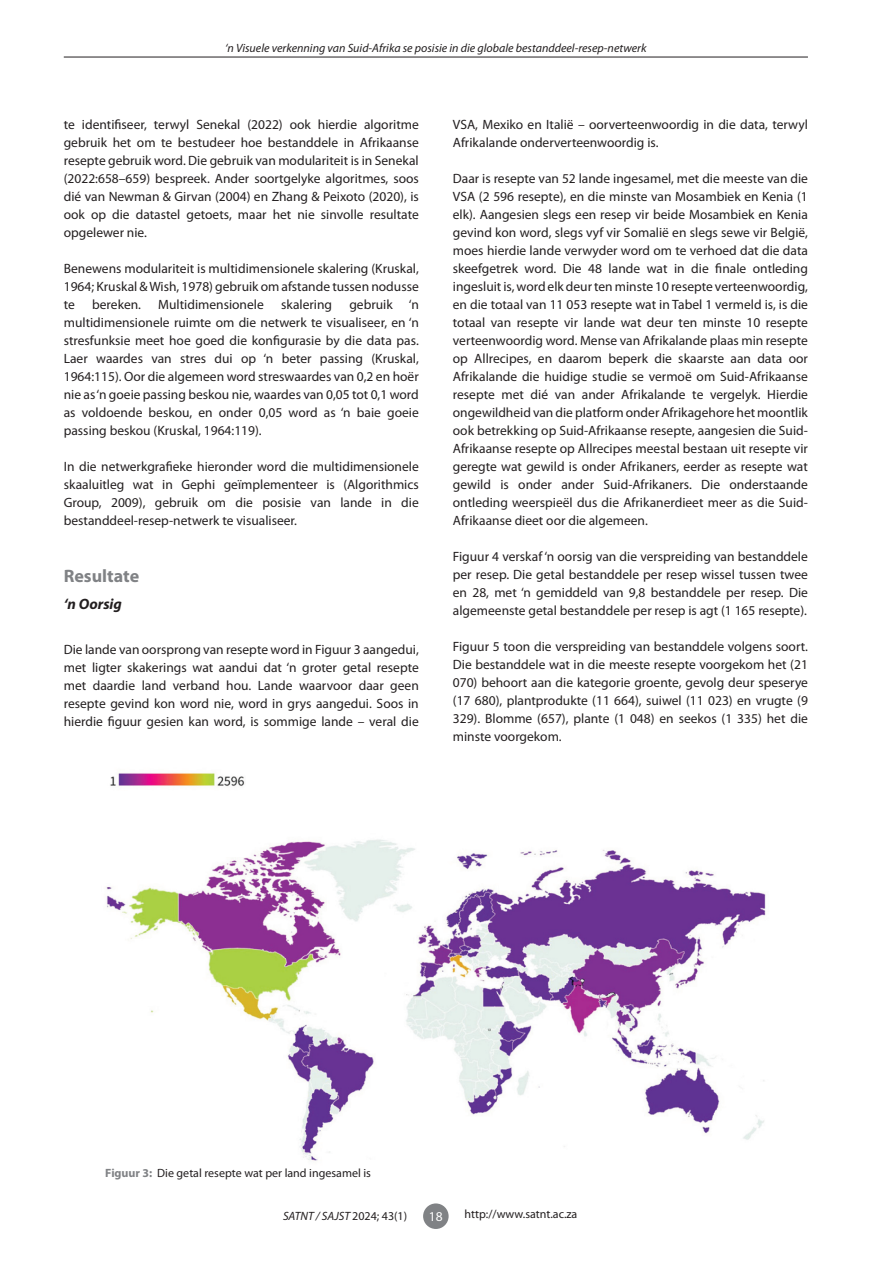
<style>
.page{position:relative;width:893px;height:1263px;background:#fff}
.page>*{position:absolute;margin:0;border:0;box-sizing:border-box;transform-origin:0 0}
.t1{font:700 18px "Myriad Pro";color:#808285}
.t2{font:italic 700 15px "Myriad Pro";color:#231f20}
.t3{font:13.5px/18px "Myriad Pro";color:#231f20;text-align:justify}
.t4{font:13.5px "Myriad Pro";color:#fff}
.t5{font:italic 12px "Myriad Pro";color:#231f20}
.t6{font:12px "Myriad Pro";color:#231f20}
.s1{font-weight:700;color:#808285}
.s2{font-style:normal}
</style>
<div class="page">
<div style="left:423px;top:1203px;width:26px;height:26px;background:#808285;border-radius:50%"></div>
<hr style="left:64px;top:57px;width:744px;height:1px;background:#231f20">
<img style="left:106px;top:773px;width:660px;height:388px">
<p class="t5" style="left:225px;top:40px;width:423px">‘n Visuele verkenning van Suid-Afrika se posisie in die globale bestanddeel-resep-netwerk</p>
<p class="t3" style="left:64px;top:115px;width:357px">te identifiseer, terwyl Senekal (2022) ook hierdie algoritme gebruik het om te bestudeer hoe bestanddele in Afrikaanse resepte gebruik word. Die gebruik van modulariteit is in Senekal (2022:658–659) bespreek. Ander soortgelyke algoritmes, soos dié van Newman &amp; Girvan (2004) en Zhang &amp; Peixoto (2020), is ook op die datastel getoets, maar het nie sinvolle resultate opgelewer nie.</p>
<p class="t3" style="left:64px;top:259px;width:357px">Benewens modulariteit is multidimensionele skalering (Kruskal, 1964; Kruskal &amp; Wish, 1978) gebruik om afstande tussen nodusse te</p>
<p class="t3" style="left:64px;top:295px;width:357px;text-indent:286px">gebruik ‘n multidimensionele ruimte om die netwerk te visualiseer, en ‘n stresfunksie meet hoe goed die konfigurasie by die data pas.<br>Laer waardes van stres dui op ‘n beter passing (Kruskal, 1964:115). Oor die algemeen word streswaardes van 0,2 en hoër nie as ‘n goeie passing beskou nie, waardes van 0,05 tot 0,1 word as voldoende beskou, en onder 0,05 word as ‘n baie goeie passing beskou (Kruskal, 1964:119).</p>
<p class="t3" style="left:64px;top:457px;width:357px">In die netwerkgrafieke hieronder word die multidimensionele skaaluitleg wat in Gephi geïmplementeer is (Algorithmics Group, 2009), gebruik om die posisie van lande in die bestanddeel-resep-netwerk te visualiseer.</p>
<p class="t3" style="left:92px;top:295px;width:50px">bereken.</p>
<p class="t3" style="left:158px;top:295px;width:107px">Multidimensionele</p>
<p class="t3" style="left:281px;top:295px;width:53px">skalering</p>
<h1 class="t1" style="left:64px;top:564px;width:77px">Resultate</h1>
<p class="t2" style="left:64px;top:594px;width:60px">‘n Oorsig</p>
<p class="t3" style="left:64px;top:640px;width:357px">Die lande van oorsprong van resepte word in Figuur 3 aangedui, met ligter skakerings wat aandui dat ‘n groter getal resepte met daardie land verband hou. Lande waarvoor daar geen resepte gevind kon word nie, word in grys aangedui. Soos in hierdie figuur gesien kan word, is sommige lande – veral die</p>
<p class="t3" style="left:453px;top:115px;width:357px">VSA, Mexiko en Italië – oorverteenwoordig in die data, terwyl<br>Afrikalande onderverteenwoordig is.</p>
<p class="t3" style="left:453px;top:169px;width:357px">Daar is resepte van 52 lande ingesamel, met die meeste van die VSA (2 596 resepte), en die minste van Mosambiek en Kenia (1 elk). Aangesien slegs een resep vir beide Mosambiek en Kenia gevind kon word, slegs vyf vir Somalië en slegs sewe vir België, moes hierdie lande verwyder word om te verhoed dat die data skeefgetrek word. Die 48 lande wat in die finale ontleding ingesluit is, word elk deur ten minste 10 resepte verteenwoordig, en die totaal van 11 053 resepte wat in Tabel 1 vermeld is, is die totaal van resepte vir lande wat deur ten minste 10 resepte verteenwoordig word. Mense van Afrikalande plaas min resepte op Allrecipes, en daarom beperk die skaarste aan data oor Afrikalande die huidige studie se vermoë om Suid-Afrikaanse resepte met dié van ander Afrikalande te vergelyk. Hierdie ongewildheid van die platform onder Afrikagehore het moontlik ook betrekking op Suid-Afrikaanse resepte, aangesien die Suid-Afrikaanse resepte op Allrecipes meestal bestaan uit resepte vir geregte wat gewild is onder Afrikaners, eerder as resepte wat gewild is onder ander Suid-Afrikaners. Die onderstaande ontleding weerspieël dus die Afrikanerdieet meer as die Suid-Afrikaanse dieet oor die algemeen.</p>
<p class="t3" style="left:453px;top:547px;width:357px">Figuur 4 verskaf ‘n oorsig van die verspreiding van bestanddele per resep. Die getal bestanddele per resep wissel tussen twee en 28, met ‘n gemiddeld van 9,8 bestanddele per resep. Die algemeenste getal bestanddele per resep is agt (1 165 resepte).</p>
<p class="t3" style="left:453px;top:637px;width:357px">Figuur 5 toon die verspreiding van bestanddele volgens soort.<br>Die bestanddele wat in die meeste resepte voorgekom het (21<br>070) behoort aan die kategorie groente, gevolg deur speserye (17 680), plantprodukte (11 664), suiwel (11 023) en vrugte (9<br>329). Blomme (657), plante (1 048) en seekos (1 335) het die minste voorgekom.</p>
<p class="t6" style="left:105px;top:1166px;width:267px"><span class="s1">Figuur 3:</span> Die getal resepte wat per land ingesamel is</p>
<p class="t5" style="left:283px;top:1208px;width:126px">SATNT / SAJST <span class="s2">2024; 43(1)</span></p>
<p class="t4" style="left:429px;top:1208px;width:15px">18</p>
<p class="t6" style="left:465px;top:1207px;width:114px">http://www.satnt.ac.za</p>
</div>
